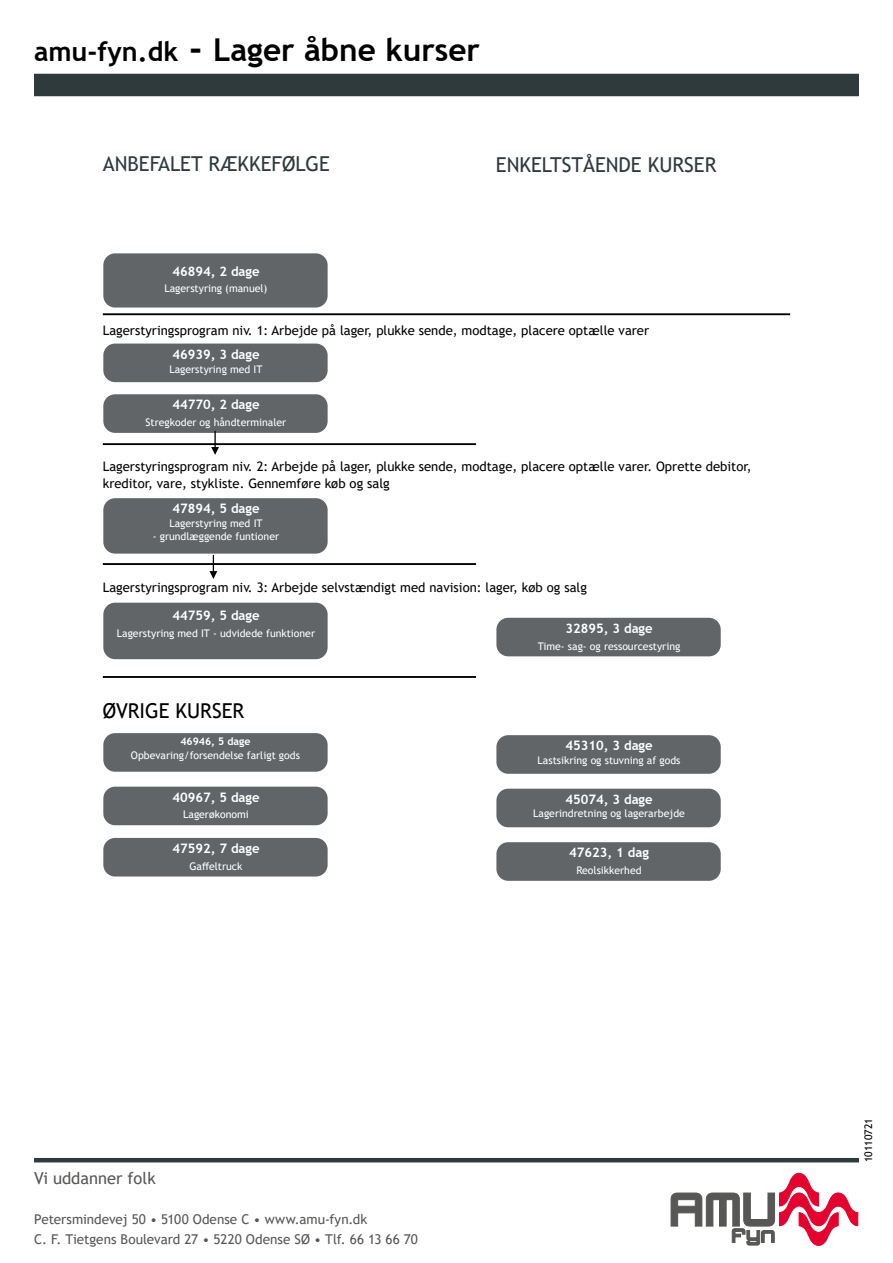
<style>
.page{position:relative;width:893px;height:1263px;background:#fff}
.page>*{position:absolute;margin:0;border:0;box-sizing:border-box;transform-origin:0 0}
.t1{font:700 31.5px "Trebuchet MS";color:#000}
.t2{font:20.55px "Trebuchet MS";color:#2f3a3d}
.t3{font:20.55px "Trebuchet MS";color:#000}
.t4{font:16.5px "Trebuchet MS";color:#575756}
.t5{font:13.5px/20.4px "Trebuchet MS";color:#575756}
.t6{font:13.05px/16.8px "Trebuchet MS";color:#000}
.t7{font:700 13.05px "Trebuchet MS";color:#fff}
.t8{font:10.5px "Trebuchet MS";color:#fff}
.t9{font:700 10.5px "Trebuchet MS";color:#fff}
.t10{font:10.5px "Trebuchet MS";color:#000}
.s1{font-size:27px}
.s2{font-size:36px}
</style>
<div class="page">
<div style="left:103px;top:253px;width:225px;height:55px;background:#616568;border-radius:12px"></div>
<div style="left:34px;top:74px;width:825px;height:22px;background:#2f3a3d"></div>
<svg style="left:671px;top:1173px;width:187px;height:73px"></svg>
<hr style="left:34px;top:1158px;width:825px;height:4px;background:#2f3a3d">
<hr style="left:103px;top:313px;width:687px;height:2px;background:#000">
<div style="left:103px;top:344px;width:225px;height:38px;background:#616568;border-radius:12px"></div>
<div style="left:103px;top:394px;width:225px;height:39px;background:#616568;border-radius:12px"></div>
<hr style="left:103px;top:443px;width:373px;height:2px;background:#000">
<svg style="left:211px;top:431px;width:8px;height:24px"></svg>
<div style="left:103px;top:498px;width:225px;height:56px;background:#616568;border-radius:12px"></div>
<hr style="left:103px;top:563px;width:373px;height:2px;background:#000">
<svg style="left:209px;top:555px;width:8px;height:24px"></svg>
<div style="left:103px;top:603px;width:225px;height:56px;background:#616568;border-radius:12px"></div>
<div style="left:496px;top:618px;width:225px;height:38px;background:#616568;border-radius:12px"></div>
<hr style="left:103px;top:676px;width:373px;height:2px;background:#000">
<div style="left:103px;top:733px;width:225px;height:39px;background:#616568;border-radius:12px"></div>
<div style="left:103px;top:787px;width:225px;height:38px;background:#616568;border-radius:12px"></div>
<div style="left:496px;top:735px;width:225px;height:39px;background:#616568;border-radius:12px"></div>
<div style="left:496px;top:789px;width:225px;height:38px;background:#616568;border-radius:12px"></div>
<div style="left:496px;top:842px;width:225px;height:39px;background:#616568;border-radius:12px"></div>
<div style="left:103px;top:838px;width:225px;height:38px;background:#616568;border-radius:12px"></div>
<h1 class="t1" style="left:34px;top:30px;width:447px"><span class="s1">amu-fyn.dk</span> <span class="s2">-</span> Lager åbne kurser</h1>
<h2 class="t2" style="left:103px;top:150px;width:229px">ANBEFALET RÆKKEFØLGE</h2>
<h2 class="t2" style="left:496px;top:151px;width:222px">ENKELTSTÅENDE KURSER</h2>
<p class="t7" style="left:172px;top:263px;width:89px">46894, 2 dage</p>
<p class="t8" style="left:164px;top:282px;width:104px">Lagerstyring (manuel)</p>
<p class="t6" style="left:103px;top:322px;width:548px">Lagerstyringsprogram niv. 1: Arbejde på lager, plukke sende, modtage, placere optælle varer</p>
<p class="t7" style="left:172px;top:346px;width:89px">46939, 3 dage</p>
<p class="t8" style="left:169px;top:362px;width:95px">Lagerstyring med IT</p>
<p class="t7" style="left:172px;top:396px;width:89px">44770, 2 dage</p>
<p class="t8" style="left:146px;top:416px;width:142px">Stregkoder og håndterminaler</p>
<p class="t6" style="left:103px;top:458px;width:650px">Lagerstyringsprogram niv. 2: Arbejde på lager, plukke sende, modtage, placere optælle varer. Oprette debitor, kreditor, vare, stykliste. Gennemføre køb og salg</p>
<p class="t7" style="left:172px;top:500px;width:89px">47894, 5 dage</p>
<p class="t8" style="left:169px;top:516px;width:95px">Lagerstyring med IT</p>
<p class="t8" style="left:153px;top:530px;width:128px">- grundlæggende funtioner</p>
<p class="t6" style="left:103px;top:578px;width:486px">Lagerstyringsprogram niv. 3: Arbejde selvstændigt med navision: lager, køb og salg</p>
<p class="t7" style="left:172px;top:607px;width:89px">44759, 5 dage</p>
<p class="t8" style="left:117px;top:627px;width:200px">Lagerstyring med IT - udvidede funktioner</p>
<p class="t7" style="left:565px;top:620px;width:89px">32895, 3 dage</p>
<p class="t8" style="left:538px;top:639px;width:144px">Time- sag- og ressourcestyring</p>
<h2 class="t3" style="left:103px;top:698px;width:143px">ØVRIGE KURSER</h2>
<p class="t9" style="left:180px;top:735px;width:72px">46946, 5 dage</p>
<p class="t8" style="left:131px;top:748px;width:171px">Opbevaring/forsendelse farligt gods</p>
<p class="t7" style="left:172px;top:789px;width:89px">40967, 5 dage</p>
<p class="t8" style="left:183px;top:808px;width:67px">Lagerøkonomi</p>
<p class="t7" style="left:172px;top:840px;width:89px">47592, 7 dage</p>
<p class="t8" style="left:190px;top:859px;width:54px">Gaffeltruck</p>
<p class="t7" style="left:565px;top:737px;width:89px">45310, 3 dage</p>
<p class="t8" style="left:538px;top:753px;width:144px">Lastsikring og stuvning af gods</p>
<p class="t7" style="left:565px;top:791px;width:89px">45074, 3 dage</p>
<p class="t8" style="left:533px;top:807px;width:153px">Lagerindretning og lagerarbejde</p>
<p class="t7" style="left:569px;top:844px;width:81px">47623, 1 dag</p>
<p class="t8" style="left:576px;top:864px;width:67px">Reolsikkerhed</p>
<h3 class="t4" style="left:34px;top:1168px;width:123px">Vi uddanner folk</h3>
<p class="t5" style="left:34px;top:1209px;width:385px">Petersmindevej 50 • 5100 Odense C • www.amu-fyn.dk<br>C. F. Tietgens Boulevard 27 • 5220 Odense SØ • Tlf. 66 13 66 70</p>
<p class="t10" style="left:862px;top:1162px;width:46px;rotate:-90deg">10110721</p>
</div>
